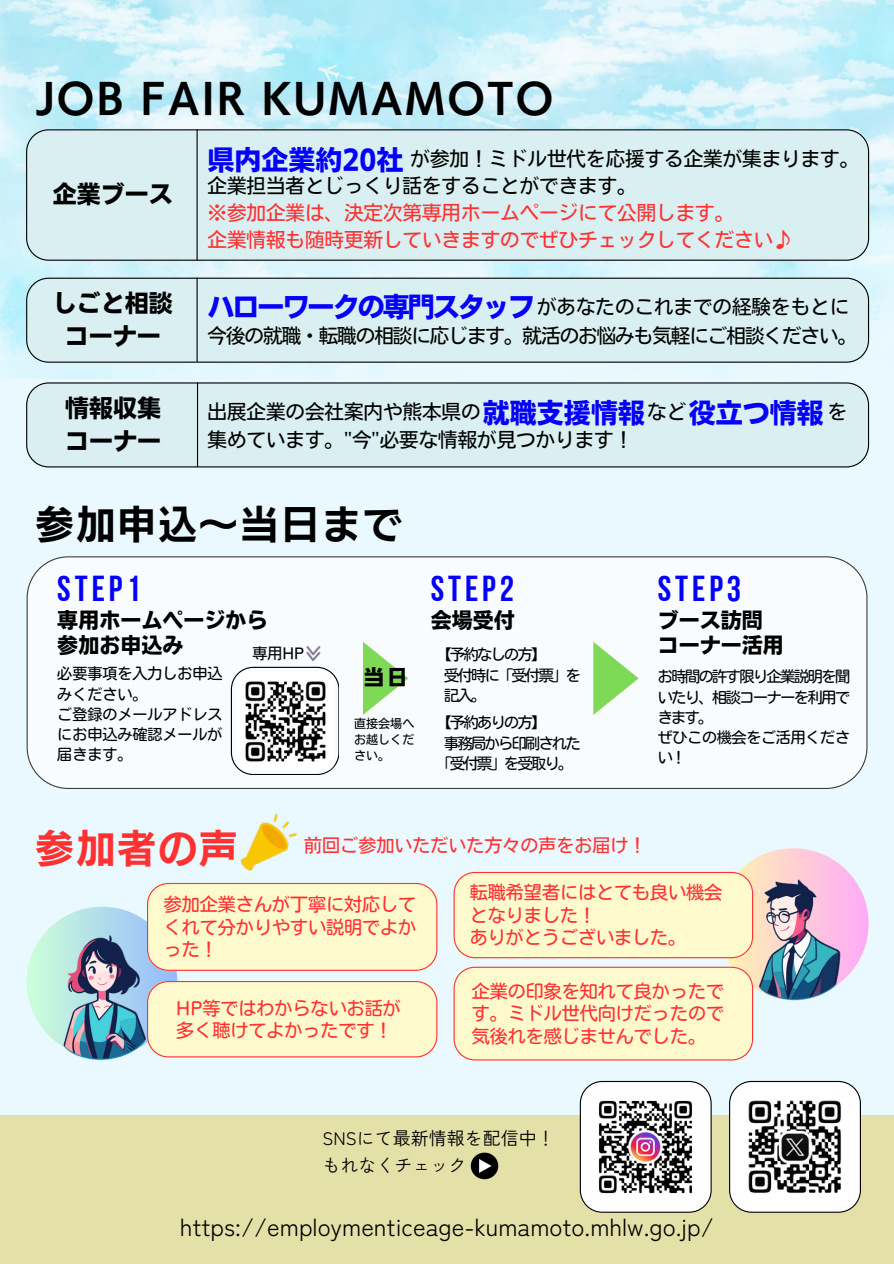
<style>
.page{position:relative;width:894px;height:1264px;background:#fff}
.page>*{position:absolute;margin:0;border:0;box-sizing:border-box;transform-origin:0 0}
.t1{font:39px "Canva UD Kakugo Large Pr 6 N B";letter-spacing:.05em;color:#000}
.t2{font:39px "Canva UD Kakugo Large Pr 6 N B";letter-spacing:.05em;color:#ff3131}
.t3{font:36px "Bebas Neue Cyrillic";letter-spacing:.11em;color:#0500fa}
.t4{font:27px "Nud Motoya Cedar Std W6";color:#0500fa}
.t5{font:27px "Nud Motoya Cedar Std W6";letter-spacing:-.075em;color:#0500fa}
.t6{font:24px "Zen Kaku Gothic New";color:#000}
.t7{font:24px/32.7px "Nud Motoya Cedar Std W6";color:#000;text-align:center}
.t8{font:21px/24.8px "Nud Motoya Cedar Std W6";color:#000}
.t9{font:19.5px "Nud Motoya Cedar Std W3";color:#000}
.t10{font:19.5px "Nud Motoya Cedar Std W3";color:#ff3131}
.t11{font:19.5px "Nud Motoya Cedar Std W3";letter-spacing:-.05em;color:#000}
.t12{font:18px/22.5px "Nud Motoya Maru Std W3";color:#ff3131;text-align:justify}
.t13{font:18px/27px "Zen Kaku Gothic New";color:#000}
.t14{font:18px "Nud Motoya Cedar Std W3";color:#ff3131}
.t15{font:15px/20.2px "Nud Motoya Maru Std W3";letter-spacing:-.09em;color:#000;text-align:justify}
.t16{font:15px/20.2px "Nud Motoya Maru Std W3";color:#000}
.t17{font:15px/20.2px "Nud Motoya Maru Std W3";letter-spacing:-.015em;color:#000}
.t18{font:15px "Nud Motoya Cedar Std W3";color:#000}
.t19{font:12px/16px "Nud Motoya Cedar Std W3";color:#000}
</style>
<div class="page">
<div style="left:0;top:0;width:893px;height:1263px;background:#e9f9ff"></div>
<img style="left:0;top:0;width:893px;height:378px">
<div style="left:26px;top:129px;width:842px;height:132px;background:#d9eff1"></div>
<hr style="left:196px;top:129px;width:2px;height:131px;background:#000">
<div style="left:26px;top:278px;width:842px;height:85px;background:#d9eff1"></div>
<hr style="left:196px;top:278px;width:2px;height:84px;background:#000">
<div style="left:26px;top:382px;width:842px;height:85px;background:#d9eff1"></div>
<hr style="left:197px;top:382px;width:1px;height:85px;background:#000">
<div style="left:0;top:1115px;width:893px;height:148px;background:#e3e0a8"></div>
<svg style="left:729px;top:1080px;width:131px;height:132px;background:#e6e7e6"></svg>
<svg style="left:579px;top:1080px;width:132px;height:132px;background:#e6e7e5"></svg>
<img style="left:589px;top:1091px;width:112px;height:111px">
<img style="left:738px;top:1090px;width:113px;height:113px">
<div style="left:27px;top:556px;width:840px;height:233px;background:#f8fcfe"></div>
<svg style="left:363px;top:641px;width:45px;height:74px"></svg>
<svg style="left:593px;top:641px;width:45px;height:74px"></svg>
<img style="left:470px;top:1152px;width:29px;height:28px">
<div style="left:717px;top:848px;width:151px;height:151px;background:linear-gradient(to right,#fdf5af,#ffacf7);border-radius:50%"></div>
<div style="left:453px;top:966px;width:299px;height:94px;background:#fffacd"></div>
<img style="left:750px;top:871px;width:94px;height:134px">
<svg style="left:27px;top:906px;width:150px;height:151px;background:#bbe7e4"></svg>
<div style="left:156px;top:981px;width:281px;height:76px;background:#fffacd"></div>
<img style="left:47px;top:928px;width:109px;height:133px">
<div style="left:147px;top:883px;width:290px;height:87px;background:#fffacd"></div>
<div style="left:453px;top:871px;width:299px;height:87px;background:#fffacd"></div>
<svg style="left:231px;top:666px;width:108px;height:108px"></svg>
<img style="left:236px;top:672px;width:98px;height:98px">
<img style="left:299px;top:637px;width:28px;height:32px">
<img style="left:240px;top:813px;width:57px;height:58px">
<p class="t1" style="left:35px;top:78px;width:519px">JOB FAIR KUMAMOTO</p>
<h5 class="t4" style="left:207px;top:146px;width:197px">県内企業約20社</h5>
<p class="t9" style="left:410px;top:149px;width:450px">が参加！ミドル世代を応援する企業が集まります。</p>
<p class="t7" style="left:53px;top:178px;width:121px">企業ブース</p>
<h4 class="t7" style="left:53px;top:287px;width:121px">しごと相談コーナー</h4>
<p class="t9" style="left:207px;top:176px;width:430px">企業担当者とじっくり話をすることができます。</p>
<p class="t10" style="left:207px;top:203px;width:528px">※参加企業は、決定次第専用ホームページにて公開します。</p>
<p class="t10" style="left:207px;top:230px;width:586px">企業情報も随時更新していきますのでぜひチェックしてください♪</p>
<p class="t5" style="left:207px;top:294px;width:329px">ハローワークの専門スタッフ</p>
<p class="t9" style="left:537px;top:296px;width:313px">があなたのこれまでの経験をもとに</p>
<h4 class="t11" style="left:207px;top:326px;width:651px">今後の就職・転職の相談に応じます。就活のお悩みも気軽にご相談ください。</h4>
<p class="t7" style="left:65px;top:391px;width:97px;text-align:left">情報収集コーナー</p>
<p class="t9" style="left:207px;top:402px;width:274px">出展企業の会社案内や熊本県の</p>
<h3 class="t4" style="left:483px;top:399px;width:163px">就職支援情報</h3>
<p class="t9" style="left:647px;top:402px;width:40px">など</p>
<p class="t4" style="left:688px;top:399px;width:136px">役立つ情報</p>
<p class="t9" style="left:827px;top:402px;width:21px">を</p>
<p class="t9" style="left:207px;top:429px;width:427px">集めています。"今"必要な情報が見つかります！</p>
<p class="t1" style="left:35px;top:505px;width:368px">参加申込～当日まで</p>
<p class="t3" style="left:57px;top:574px;width:85px">STEP1</p>
<p class="t3" style="left:430px;top:574px;width:85px">STEP2</p>
<p class="t8" style="left:57px;top:607px;width:211px">専用ホームページから参加お申込み</p>
<p class="t8" style="left:430px;top:607px;width:85px">会場受付</p>
<h5 class="t18" style="left:252px;top:646px;width:53px">専用HP</h5>
<h4 class="t15" style="left:436px;top:644px;width:111px">【予約なしの方】</h4>
<p class="t15" style="left:444px;top:665px;width:138px">受付時に「受付票」を</p>
<p class="t15" style="left:444px;top:685px;width:43px">記入。</p>
<p class="t15" style="left:436px;top:712px;width:111px">【予約ありの方】</p>
<p class="t15" style="left:444px;top:732px;width:138px">事務局から印刷された</p>
<p class="t15" style="left:436px;top:753px;width:138px">「受付票」を受取り。</p>
<h2 class="t16" style="left:57px;top:663px;width:166px">必要事項を入力しお申込みください。</h2>
<h3 class="t15" style="left:57px;top:704px;width:166px">ご登録のメールアドレスにお申込み確認メールが届きます。</h3>
<p class="t8" style="left:363px;top:664px;width:40px">当日</p>
<p class="t19" style="left:354px;top:715px;width:62px">直接会場へ</p>
<p class="t19" style="left:354px;top:731px;width:62px">お越しください。</p>
<p class="t3" style="left:657px;top:574px;width:85px">STEP3</p>
<p class="t8" style="left:657px;top:607px;width:106px">ブース訪問</p>
<h3 class="t8" style="left:657px;top:632px;width:125px">コーナー活用</h3>
<p class="t15" style="left:657px;top:666px;width:194px">お時間の許す限り企業説明を聞いたり、相談コーナーを利用できます。</p>
<p class="t17" style="left:657px;top:727px;width:194px">ぜひこの機会をご活用ください！</p>
<p class="t2" style="left:35px;top:828px;width:204px">参加者の声</p>
<p class="t14" style="left:304px;top:836px;width:344px">前回ご参加いただいた方々の声をお届け！</p>
<h5 class="t12" style="left:164px;top:893px;width:254px">参加企業さんが丁寧に対応してくれて分かりやすい説明でよかった！</h5>
<h4 class="t12" style="left:176px;top:996px;width:226px">HP等ではわからないお話が</h4>
<p class="t12" style="left:176px;top:1019px;width:218px">多く聴けてよかったです！</p>
<p class="t12" style="left:470px;top:881px;width:254px">転職希望者にはとても良い機会となりました！</p>
<h2 class="t12" style="left:470px;top:926px;width:218px">ありがとうございました。</h2>
<p class="t12" style="left:471px;top:979px;width:254px">企業の印象を知れて良かったです。ミドル世代向けだったので気後れを感じませんでした。</p>
<h1 class="t13" style="left:322px;top:1123px;width:234px">SNSにて最新情報を配信中！もれなくチェック</h1>
<p class="t6" style="left:180px;top:1208px;width:535px">https://employmenticeage-kumamoto.mhlw.go.jp/</p>
</div>
